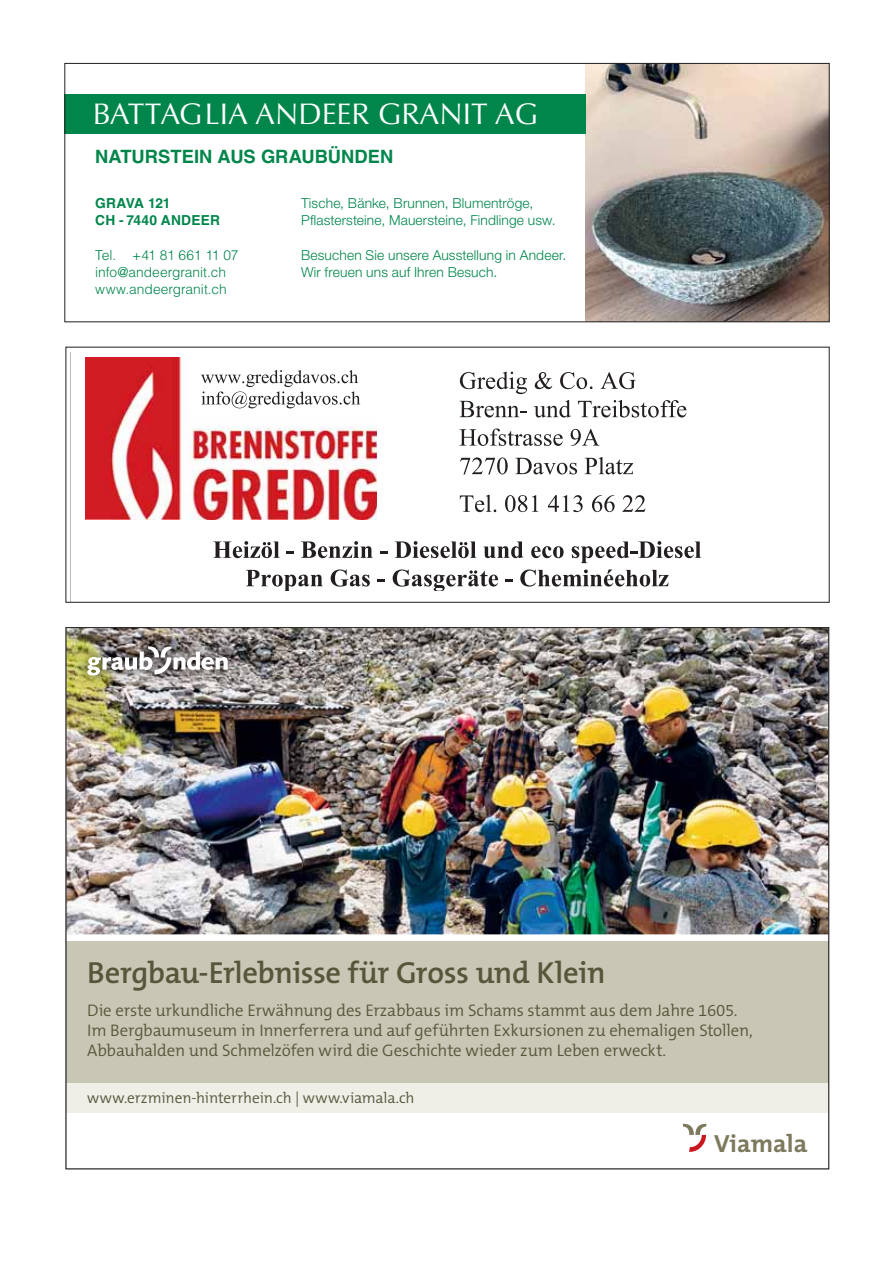
<style>
.page{position:relative;width:893px;height:1263px;background:#fff}
.page>*{position:absolute;margin:0;border:0;box-sizing:border-box;transform-origin:0 0}
.t1{font:600 30.6px "The Mix B6";letter-spacing:-.015em;color:#58563a}
.t2{font:29.85px "Optima";color:#fff}
.t3{font:700 24.9px "The Mix";color:#7c795d}
.t4{font:700 18.45px "Helvetica LT Std";color:#00864b}
.t5{font:300 16.8px/20.2px "The Mix B4";letter-spacing:-.01em;color:#58563a}
.t6{font:300 15.3px "The Mix B4";letter-spacing:-.005em;color:#58563a}
.t7{font:300 13.8px/16.8px "Helvetica Neue LT Std";letter-spacing:.01em;color:#00864b}
.t8{font:300 13.8px/16.8px "Helvetica LT Std";color:#00864b}
.t9{font:700 13.8px/16.8px "Helvetica LT Std";letter-spacing:.01em;color:#00864b}
</style>
<div class="page">
<img style="left:586px;top:65px;width:242px;height:255px">
<div style="left:65px;top:94px;width:521px;height:39px;background:#00864b"></div>
<div style="left:64px;top:63px;width:766px;height:259px;border:1px solid #231f20"></div>
<img style="left:85px;top:357px;width:292px;height:162px">
<svg style="left:460px;top:372px;width:67px;height:22px"></svg>
<svg style="left:535px;top:372px;width:17px;height:17px"></svg>
<svg style="left:560px;top:372px;width:32px;height:17px"></svg>
<svg style="left:600px;top:372px;width:36px;height:17px"></svg>
<svg style="left:459px;top:401px;width:68px;height:16px"></svg>
<svg style="left:534px;top:400px;width:37px;height:17px"></svg>
<svg style="left:578px;top:400px;width:108px;height:17px"></svg>
<svg style="left:459px;top:428px;width:104px;height:18px"></svg>
<svg style="left:571px;top:429px;width:28px;height:17px"></svg>
<svg style="left:460px;top:457px;width:48px;height:17px"></svg>
<svg style="left:515px;top:458px;width:62px;height:16px"></svg>
<svg style="left:584px;top:457px;width:49px;height:17px"></svg>
<svg style="left:460px;top:495px;width:36px;height:17px"></svg>
<svg style="left:505px;top:495px;width:33px;height:17px"></svg>
<svg style="left:548px;top:495px;width:35px;height:17px"></svg>
<svg style="left:592px;top:495px;width:23px;height:17px"></svg>
<svg style="left:622px;top:495px;width:23px;height:17px"></svg>
<svg style="left:213px;top:541px;width:67px;height:17px"></svg>
<svg style="left:287px;top:551px;width:7px;height:2px"></svg>
<svg style="left:301px;top:541px;width:72px;height:17px"></svg>
<svg style="left:380px;top:551px;width:7px;height:2px"></svg>
<svg style="left:395px;top:541px;width:81px;height:17px"></svg>
<svg style="left:483px;top:541px;width:40px;height:17px"></svg>
<svg style="left:531px;top:546px;width:33px;height:12px"></svg>
<svg style="left:572px;top:541px;width:129px;height:22px"></svg>
<svg style="left:246px;top:570px;width:77px;height:20px"></svg>
<svg style="left:331px;top:569px;width:39px;height:18px"></svg>
<svg style="left:378px;top:579px;width:7px;height:3px"></svg>
<svg style="left:393px;top:569px;width:105px;height:21px"></svg>
<svg style="left:505px;top:579px;width:7px;height:3px"></svg>
<svg style="left:520px;top:569px;width:149px;height:18px"></svg>
<div style="left:190px;top:361px;width:224px;height:53px;background:#fff"></div>
<svg style="left:201px;top:370px;width:159px;height:38px"></svg>
<div style="left:66px;top:347px;width:764px;height:256px;border:1px solid #231f20"></div>
<img style="left:68px;top:629px;width:759px;height:305px">
<img style="left:76px;top:635px;width:163px;height:52px">
<svg style="left:87px;top:646px;width:141px;height:29px"></svg>
<svg style="left:68px;top:934px;width:759px;height:218px;fill:#c8c7b5"></svg>
<h2 class="t2" style="left:93px;top:97px;width:447px">BATTAGLIA ANDEER GRANIT AG</h2>
<p class="t4" style="left:95px;top:146px;width:300px">NATURSTEIN AUS GRAUBÜNDEN</p>
<p class="t9" style="left:95px;top:195px;width:126px">GRAVA 121<br>CH - 7440 ANDEER</p>
<p class="t8" style="left:95px;top:248px;width:145px">Tel. +41 81 661 11 07 info@andeergranit.ch www.andeergranit.ch</p>
<p class="t7" style="left:301px;top:196px;width:256px">Tische, Bänke, Brunnen, Blumentröge,<br>Pflastersteine, Mauersteine, Findlinge usw.</p>
<p class="t7" style="left:301px;top:248px;width:267px">Besuchen Sie unsere Ausstellung in Andeer.<br>Wir freuen uns auf Ihren Besuch.</p>
<h1 class="t1" style="left:87px;top:957px;width:520px">Bergbau-Erlebnisse für Gross und Klein</h1>
<p class="t5" style="left:87px;top:1001px;width:667px">Die erste urkundliche Erwähnung des Erzabbaus im Schams stammt aus dem Jahre 1605.<br>Im Bergbaumuseum in Innerferrera und auf geführten Exkursionen zu ehemaligen Stollen,<br>Abbauhalden und Schmelzöfen wird die Geschichte wieder zum Leben erweckt.</p>
<p class="t6" style="left:87px;top:1090px;width:329px">www.erzminen-hinterrhein.ch | www.viamala.ch</p>
<h3 class="t3" style="left:714px;top:1122px;width:95px">Viamala</h3>
</div>
